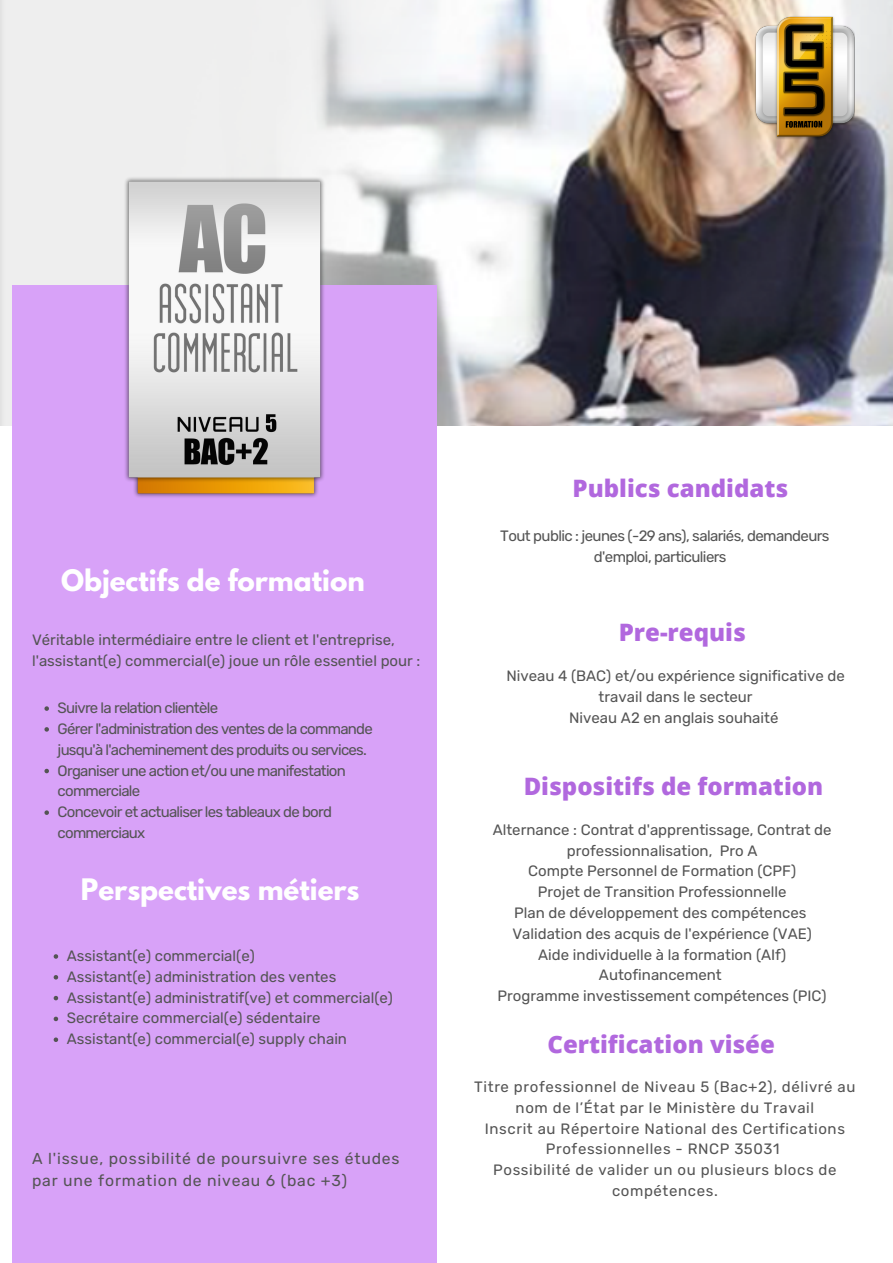
<style>
.page{position:relative;width:893px;height:1263px;background:#fff}
.page>*{position:absolute;margin:0;border:0;box-sizing:border-box;transform-origin:0 0}
.t1{font:700 26.25px "League Spartan";color:#fff}
.t2{font:800 24px "Open Sans";color:#b168de}
.t3{font:15.75px/21.9px "Rubik";letter-spacing:.05em;color:#545454}
.t4{font:15px/20.9px "Rubik";color:#545454}
.t5{font:15px/20.9px "Rubik";letter-spacing:-.05em;color:#545454}
.t6{font:15px/20.9px "Rubik";letter-spacing:.04em;color:#545454;text-align:center}
.t7{font:15px/20.9px "Rubik";letter-spacing:-.04em;color:#545454}
</style>
<div class="page">
<img style="left:0;top:0;width:893px;height:426px">
<div style="left:12px;top:285px;width:425px;height:978px;background:#d8a2f8"></div>
<img style="left:753px;top:3px;width:101px;height:151px">
<img style="left:117px;top:171px;width:215px;height:326px">
<svg style="left:44px;top:706px;width:5px;height:5px"></svg>
<svg style="left:44px;top:727px;width:5px;height:5px"></svg>
<svg style="left:44px;top:769px;width:5px;height:4px"></svg>
<svg style="left:44px;top:810px;width:5px;height:5px"></svg>
<svg style="left:54px;top:954px;width:4px;height:5px"></svg>
<svg style="left:54px;top:975px;width:4px;height:4px"></svg>
<svg style="left:54px;top:996px;width:4px;height:4px"></svg>
<svg style="left:54px;top:1017px;width:4px;height:4px"></svg>
<svg style="left:54px;top:1037px;width:4px;height:5px"></svg>
<h1 class="t1" style="left:61px;top:567px;width:305px">Objectifs de formation</h1>
<p class="t4" style="left:32px;top:630px;width:390px">Véritable intermédiaire entre le client et l'entreprise, l'assistant(e) commercial(e) joue un rôle essentiel pour :</p>
<p class="t5" style="left:58px;top:697px;width:317px">Suivre la relation clientèle<br>Gérer l'administration des ventes de la commande jusqu'à l'acheminement des produits ou services.<br>Organiser une action et/ou une manifestation commerciale<br>Concevoir et actualiser les tableaux de bord commerciaux</p>
<h1 class="t1" style="left:81px;top:876px;width:280px">Perspectives métiers</h1>
<p class="t4" style="left:67px;top:945px;width:328px">Assistant(e) commercial(e)<br>Assistant(e) administration des ventes Assistant(e) administratif(ve) et commercial(e)<br>Secrétaire commercial(e) sédentaire Assistant(e) commercial(e) supply chain</p>
<p class="t3" style="left:32px;top:1148px;width:369px">A l'issue, possibilité de poursuivre ses études par une formation de niveau 6 (bac +3)</p>
<h2 class="t2" style="left:572px;top:472px;width:217px">Publics candidats</h2>
<p class="t7" style="left:594px;top:525px;width:237px;text-indent:-94px">Tout public : jeunes (-29 ans), salariés, demandeurs d'emploi, particuliers</p>
<h2 class="t2" style="left:619px;top:615px;width:129px">Pre-requis</h2>
<p class="t4" style="left:506px;top:665px;width:340px;text-align:center">Niveau 4 (BAC) et/ou expérience significative de travail dans le secteur<br>Niveau A2 en anglais souhaité</p>
<h2 class="t2" style="left:524px;top:769px;width:301px">Dispositifs de formation</h2>
<p class="t4" style="left:493px;top:819px;width:340px;text-align:center">Alternance : Contrat d'apprentissage, Contrat de professionnalisation, Pro A<br>Compte Personnel de Formation (CPF)<br>Projet de Transition Professionnelle<br>Plan de développement des compétences Validation des acquis de l'expérience (VAE)<br>Aide individuelle à la formation (AIf)<br>Autofinancement<br>Programme investissement compétences (PIC)</p>
<h2 class="t2" style="left:547px;top:1027px;width:229px">Certification visée</h2>
<p class="t6" style="left:474px;top:1076px;width:383px">Titre professionnel de Niveau 5 (Bac+2), délivré au nom de l’État par le Ministère du Travail<br>Inscrit au Répertoire National des Certifications Professionnelles - RNCP 35031<br>Possibilité de valider un ou plusieurs blocs de compétences.</p>
</div>
